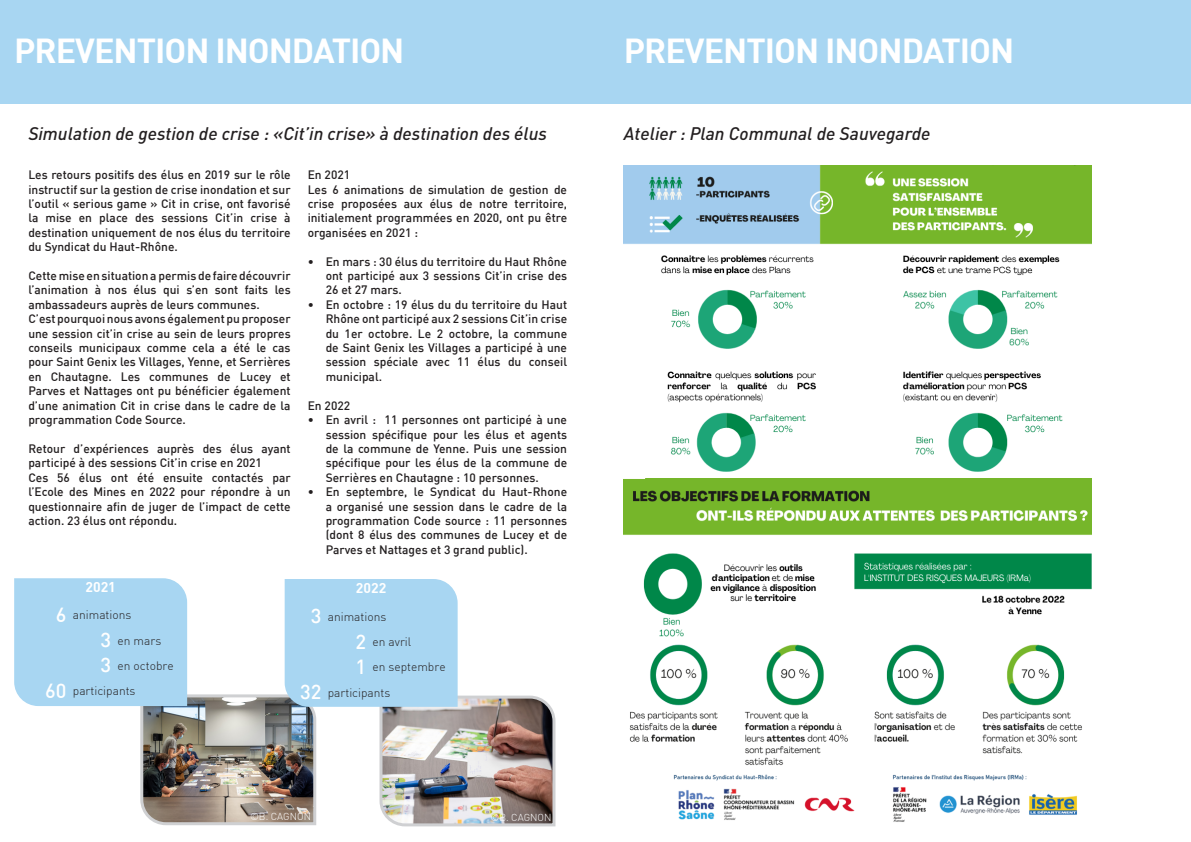
<style>
.page{position:relative;width:1191px;height:842px;background:#fff}
.page>*{position:absolute;margin:0;border:0;box-sizing:border-box;transform-origin:0 0}
.t1{font:700 34px "DIN";letter-spacing:-.03em;color:#fff}
.t2{font:500 20px "DIN";color:#fff}
.Titre_2{font:italic 500 18px "DIN";color:#231f20}
.t3{font:700 14px "DIN";color:#fff}
.t4{font:500 12px/14.4px "DIN";color:#231f20;text-align:justify}
.t5{font:300 12px "DIN";color:#231f20}
.t6{font:300 10px "DIN";color:#fff}
</style>
<div class="page">
<div style="left:0;top:0;width:595px;height:103px;background:#a8d6f2"></div>
<div style="left:595px;top:0;width:596px;height:103px;background:#a8d6f2"></div>
<img style="left:624px;top:166px;width:467px;height:656px">
<svg style="left:624px;top:444px;width:21px;height:35px"></svg>
<img style="left:14px;top:578px;width:542px;height:249px">
<p class="t1" style="left:14px;top:28px;width:392px">PREVENTION INONDATION</p>
<p class="t1" style="left:624px;top:28px;width:392px">PREVENTION INONDATION</p>
<p class="Titre_2" style="left:28px;top:122px;width:520px">Simulation de gestion de crise : «Cit’in crise» à destination des élus</p>
<p class="t4" style="left:28px;top:167px;width:264px">Les retours positifs des élus en 2019 sur le rôle instructif sur la gestion de crise inondation et sur l’outil « serious game » Cit in crise, ont favorisé la mise en place des sessions Cit’in crise à destination uniquement de nos élus du territoire du Syndicat du Haut-Rhône.</p>
<p class="t4" style="left:28px;top:268px;width:264px">Cette mise en situation a permis de faire découvrir l’animation à nos élus qui s’en sont faits les ambassadeurs auprès de leurs communes.</p>
<p class="t4" style="left:28px;top:311px;width:264px">C’est pourquoi nous avons également pu proposer une session cit’in crise au sein de leurs propres conseils municipaux comme cela a été le cas pour Saint Genix les Villages, Yenne, et Serrières en Chautagne. Les communes de Lucey et Parves et Nattages ont pu bénéficier également d’une animation Cit in crise dans le cadre de la programmation Code Source.</p>
<p class="t4" style="left:28px;top:441px;width:264px">Retour d’expériences auprès des élus ayant participé à des sessions Cit’in crise en 2021</p>
<p class="t4" style="left:28px;top:470px;width:264px">Ces 56 élus ont été ensuite contactés par l’Ecole des Mines en 2022 pour répondre à un questionnaire afin de juger de l’impact de cette action. 23 élus ont répondu.</p>
<p class="t4" style="left:308px;top:167px;width:44px">En 2021</p>
<p class="t4" style="left:308px;top:182px;width:261px">Les 6 animations de simulation de gestion de crise proposées aux élus de notre territoire, initialement programmées en 2020, ont pu être organisées en 2021 :</p>
<p class="t4" style="left:326px;top:254px;width:243px;text-indent:-18px">• En mars : 30 élus du territoire du Haut Rhône ont participé aux 3 sessions Cit’in crise des 26 et 27 mars.</p>
<p class="t4" style="left:326px;top:297px;width:243px;text-indent:-18px">• En octobre : 19 élus du du territoire du Haut Rhône ont participé aux 2 sessions Cit’in crise du 1er octobre. Le 2 octobre, la commune de Saint Genix les Villages a participé à une session spéciale avec 11 élus du conseil municipal.</p>
<p class="t4" style="left:308px;top:398px;width:44px">En 2022</p>
<p class="t4" style="left:326px;top:412px;width:243px;text-indent:-18px">• En avril : 11 personnes ont participé à une session spécifique pour les élus et agents de la commune de Yenne. Puis une session spécifique pour les élus de la commune de Serrières en Chautagne : 10 personnes.</p>
<p class="t4" style="left:326px;top:484px;width:243px;text-indent:-18px">• En septembre, le Syndicat du Haut-Rhone a organisé une session dans le cadre de la programmation Code source : 11 personnes (dont 8 élus des communes de Lucey et de Parves et Nattages et 3 grand public).</p>
<p class="t3" style="left:356px;top:578px;width:32px">2022</p>
<p class="t2" style="left:311px;top:603px;width:12px">3</p>
<p class="t5" style="left:328px;top:609px;width:60px">animations</p>
<p class="t2" style="left:355px;top:628px;width:12px">2</p>
<p class="t5" style="left:372px;top:634px;width:40px">en avril</p>
<p class="t2" style="left:355px;top:654px;width:12px">1</p>
<p class="t5" style="left:372px;top:659px;width:75px">en septembre</p>
<p class="t2" style="left:300px;top:679px;width:23px">32</p>
<p class="t5" style="left:328px;top:685px;width:64px">participants</p>
<p class="t3" style="left:85px;top:578px;width:32px">2021</p>
<p class="t2" style="left:56px;top:602px;width:12px">6</p>
<p class="t5" style="left:73px;top:608px;width:60px">animations</p>
<p class="t2" style="left:101px;top:627px;width:12px">3</p>
<p class="t5" style="left:118px;top:633px;width:45px">en mars</p>
<p class="t2" style="left:101px;top:652px;width:12px">3</p>
<p class="t5" style="left:118px;top:658px;width:58px">en octobre</p>
<p class="t2" style="left:45px;top:678px;width:23px">60</p>
<p class="t5" style="left:73px;top:683px;width:64px">participants</p>
<p class="t6" style="left:250px;top:810px;width:63px">©B. CAGNON</p>
<p class="t6" style="left:490px;top:811px;width:63px">©B. CAGNON</p>
<p class="Titre_2" style="left:624px;top:122px;width:308px">Atelier : Plan Communal de Sauvegarde</p>
</div>
